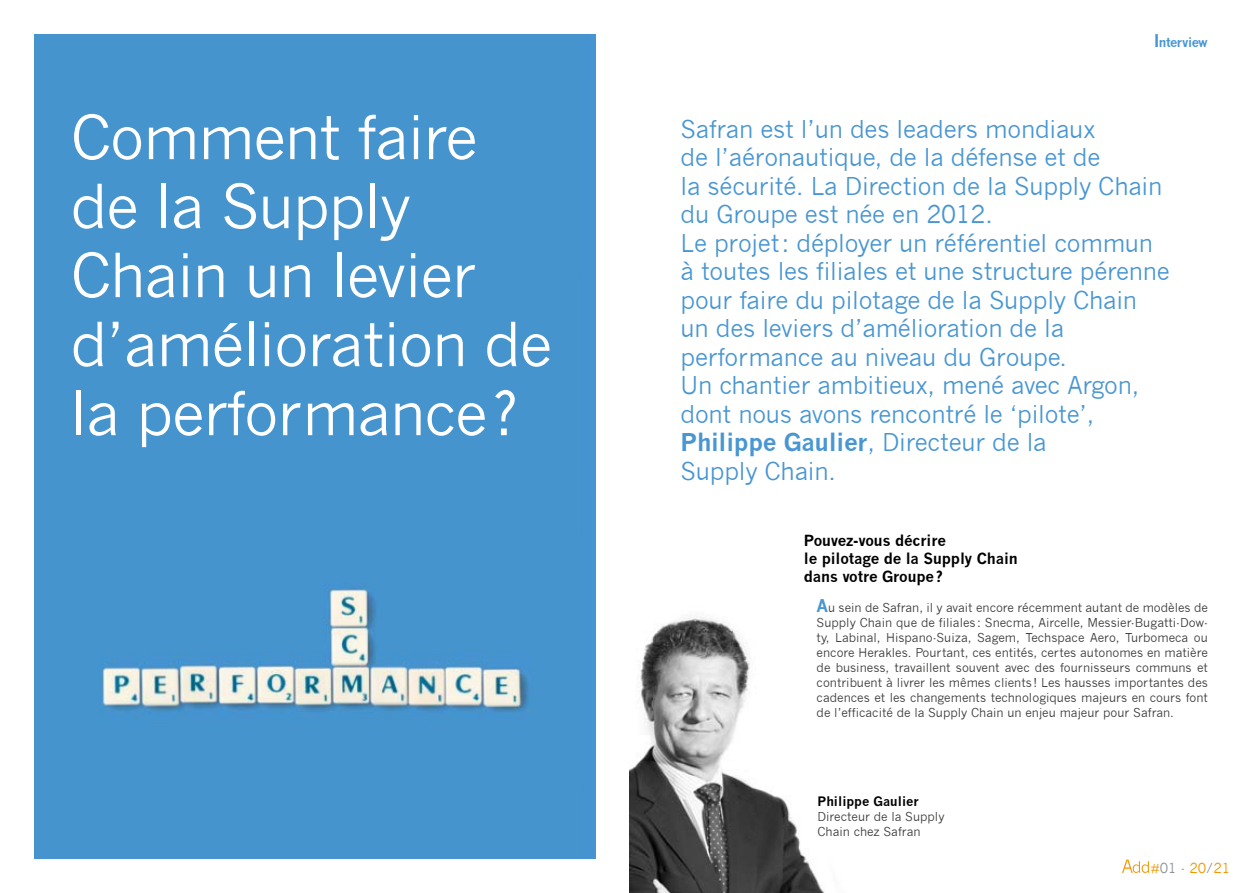
<style>
.page{position:relative;width:1259px;height:893px;background:#fff}
.page>*{position:absolute;margin:0;border:0;box-sizing:border-box;transform-origin:0 0}
.t1{font:60px/69px "News Gothic";letter-spacing:-.02em;color:#fff}
.t2{font:24px/28.5px "News Gothic";letter-spacing:-.01em;color:#4896d2}
.t3{font:700 15px/18px "News Gothic";letter-spacing:-.01em;color:#000}
.t4{font:13.5px "News Gothic";color:#f49700}
.t5{font:700 12.75px "News Gothic";color:#000}
.t6{font:700 12.75px "News Gothic";letter-spacing:-.04em;color:#4896d2}
.t7{font:12px/15px "News Gothic";color:#3a3a39;text-align:justify}
.s1{font-size:17.25px}
.s2{font-weight:700}
.s3{font-weight:700;font-size:17.25px;color:#4896d2}
.s4{color:#89949b}
</style>
<div class="page">
<div style="left:34px;top:34px;width:561px;height:825px;background:#4594cd"></div>
<img style="left:629px;top:614px;width:196px;height:279px">
<svg style="left:1122px;top:860px;width:27px;height:13px"></svg>
<h1 class="t1" style="left:71px;top:108px;width:483px">Comment faire de la Supply<br>Chain un levier d’amélioration de la performance ?</h1>
<p class="t6" style="left:1153px;top:37px;width:56px"><span class="s1">I</span>nterview</p>
<p class="t2" style="left:680px;top:117px;width:491px">Safran est l’un des leaders mondiaux<br>de l’aéronautique, de la défense et de<br>la sécurité. La Direction de la Supply Chain du Groupe est née en 2012.<br>Le projet : déployer un référentiel commun à toutes les filiales et une structure pérenne pour faire du pilotage de la Supply Chain un des leviers d’amélioration de la performance au niveau du Groupe.<br>Un chantier ambitieux, mené avec Argon, dont nous avons rencontré le ‘pilote’, <span class="s2">Philippe Gaulier</span>, Directeur de la<br>Supply Chain.</p>
<p class="t3" style="left:804px;top:533px;width:215px">Pouvez-vous décrire<br>le pilotage de la Supply Chain dans votre Groupe ?</p>
<p class="t7" style="left:816px;top:601px;width:393px"><span class="s3">A</span>u sein de Safran, il y avait encore récemment autant de modèles de Supply Chain que de filiales : Snecma, Aircelle, Messier-Bugatti-Dow&shy;ty, Labinal, Hispano-Suiza, Sagem, Techspace Aero, Turbomeca ou encore Herakles. Pourtant, ces entités, certes autonomes en matière de business, travaillent souvent avec des fournisseurs communs et contribuent à livrer les mêmes clients ! Les hausses importantes des cadences et les changements technologiques majeurs en cours font de l’efficacité de la Supply Chain un enjeu majeur pour Safran.</p>
<p class="t5" style="left:817px;top:796px;width:103px">Philippe Gaulier</p>
<p class="t7" style="left:817px;top:810px;width:128px">Directeur de la Supply<br>Chain chez Safran</p>
<p class="t4" style="left:1150px;top:863px;width:81px">#<span class="s4">01 -</span> 20<span class="s4">/</span>21</p>
</div>
